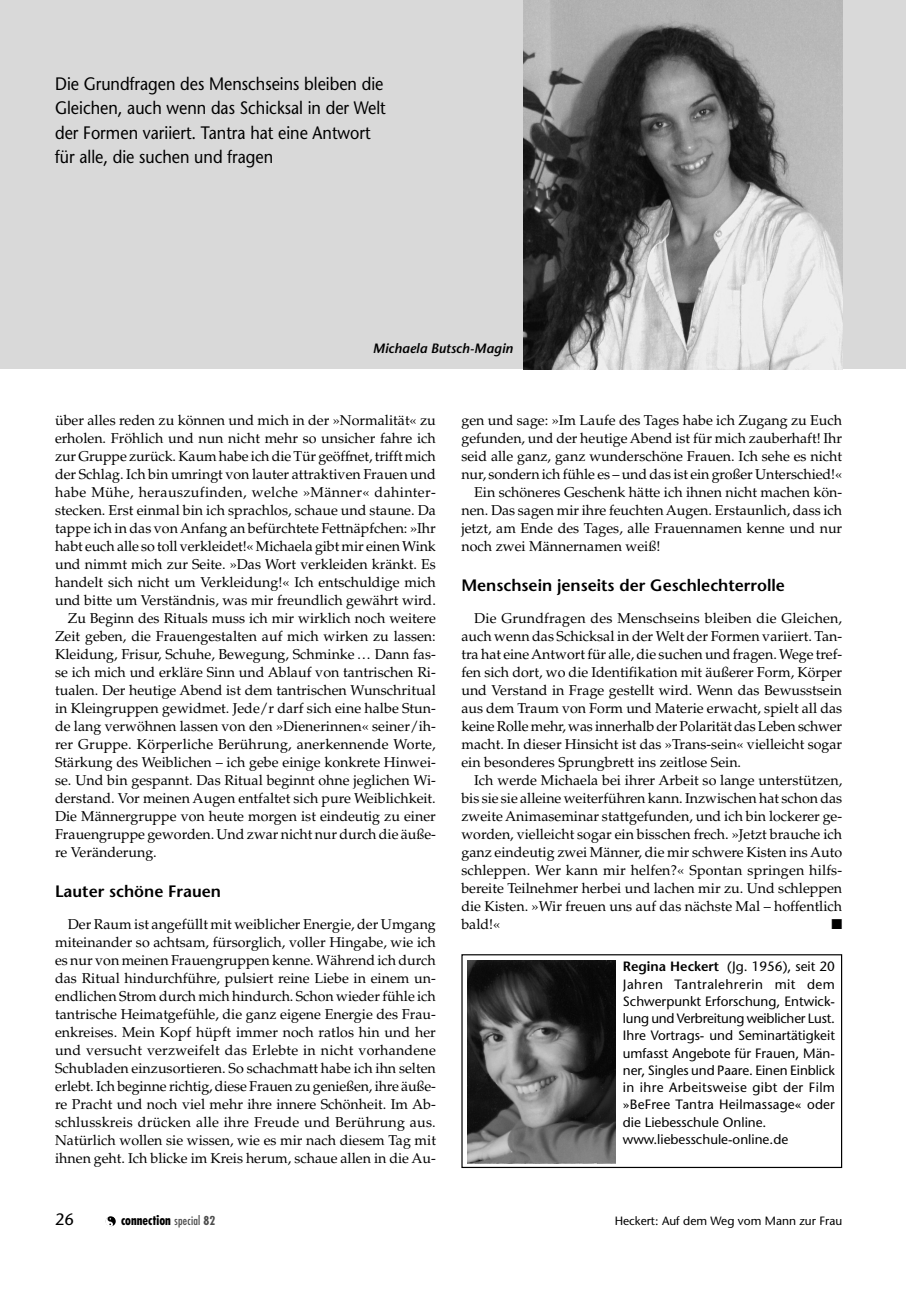
<style>
.page{position:relative;width:919px;height:1289px;background:#fff}
.page>*{position:absolute;margin:0;border:0;box-sizing:border-box;transform-origin:0 0}
.t1{font:18px/24px "Stone Sans";color:#000;scale:.9 1}
.t2{font:600 16.5px "Stone Sans";color:#000}
.t3{font:16.5px "Stone Sans";color:#000}
.t4{font:14.25px/18px "Palatino";color:#000;text-align:justify}
.t5{font:14.25px "Palatino";letter-spacing:.025em;color:#000}
.t6{font:14.25px "Zapf Dingbats";color:#000}
.t7{font:13.5px/17.2px "Stone Sans";color:#000}
.t8{font:italic 600 13.5px "Stone Sans";color:#000}
.t9{font:700 condensed 13.5px "Futura";color:#000}
.t10{font:12px "Stone Sans";color:#000}
.s1{font-weight:600}
.s2{font-weight:400;font-size:12px;color:#4d4d4d}
.s3{font-size:12px;color:#4d4d4d}
</style>
<div class="page">
<div style="left:0;top:1px;width:905px;height:368px;background:#d9d9d9"></div>
<svg style="left:106px;top:1216px;width:10px;height:10px"></svg>
<div style="left:461px;top:954px;width:381px;height:213px;border:1px solid #000"></div>
<img style="left:467px;top:960px;width:148px;height:203px">
<img style="left:523px;top:1px;width:319px;height:369px">
<p class="t1" style="left:55px;top:74px;width:369px">Die Grundfragen des Menschseins bleiben die Gleichen, auch wenn das Schicksal in der Welt der Formen variiert. Tantra hat eine Antwort für alle, die suchen und fragen</p>
<p class="t8" style="left:372px;top:343px;width:142px">Michaela Butsch-Magin</p>
<p class="t4" style="left:55px;top:412px;width:382px">über alles reden zu können und mich in der »Normalität« zu</p>
<p class="t4" style="left:55px;top:430px;width:382px">erholen. Fröhlich und nun nicht mehr so unsicher fahre ich</p>
<p class="t4" style="left:55px;top:448px;width:382px">zur Gruppe zurück. Kaum habe ich die Tür geöffnet, trifft mich</p>
<p class="t4" style="left:55px;top:466px;width:382px">der Schlag. Ich bin umringt von lauter attraktiven Frauen und</p>
<p class="t5" style="left:55px;top:486px;width:382px">habe Mühe, herauszufinden, welche »Männer« dahinter-</p>
<p class="t4" style="left:55px;top:502px;width:382px">stecken. Erst einmal bin ich sprachlos, schaue und staune. Da</p>
<p class="t4" style="left:55px;top:520px;width:382px">tappe ich in das von Anfang an befürchtete Fettnäpfchen: »Ihr</p>
<p class="t4" style="left:55px;top:538px;width:382px">habt euch alle so toll verkleidet!« Michaela gibt mir einen Wink</p>
<p class="t4" style="left:55px;top:556px;width:382px">und nimmt mich zur Seite. »Das Wort verkleiden kränkt. Es</p>
<p class="t4" style="left:55px;top:574px;width:382px">handelt sich nicht um Verkleidung!« Ich entschuldige mich</p>
<p class="t4" style="left:55px;top:592px;width:382px">und bitte um Verständnis, was mir freundlich gewährt wird.</p>
<p class="t4" style="left:68px;top:610px;width:369px">Zu Beginn des Rituals muss ich mir wirklich noch weitere</p>
<p class="t4" style="left:55px;top:628px;width:382px">Zeit geben, die Frauengestalten auf mich wirken zu lassen:</p>
<p class="t4" style="left:55px;top:646px;width:382px">Kleidung, Frisur, Schuhe, Bewegung, Schminke … Dann fas-</p>
<p class="t4" style="left:55px;top:664px;width:382px">se ich mich und erkläre Sinn und Ablauf von tantrischen Ri-</p>
<p class="t4" style="left:55px;top:682px;width:382px">tualen. Der heutige Abend ist dem tantrischen Wunschritual</p>
<p class="t4" style="left:55px;top:700px;width:382px">in Kleingruppen gewidmet. Jede/r darf sich eine halbe Stun-</p>
<p class="t4" style="left:55px;top:718px;width:382px">de lang verwöhnen lassen von den »Dienerinnen« seiner/ih-</p>
<p class="t4" style="left:55px;top:736px;width:382px">rer Gruppe. Körperliche Berührung, anerkennende Worte,</p>
<p class="t4" style="left:55px;top:754px;width:382px">Stärkung des Weiblichen – ich gebe einige konkrete Hinwei-</p>
<p class="t4" style="left:55px;top:772px;width:382px">se. Und bin gespannt. Das Ritual beginnt ohne jeglichen Wi-</p>
<p class="t4" style="left:55px;top:790px;width:382px">derstand. Vor meinen Augen entfaltet sich pure Weiblichkeit.</p>
<p class="t4" style="left:55px;top:808px;width:382px">Die Männergruppe von heute morgen ist eindeutig zu einer</p>
<p class="t4" style="left:55px;top:826px;width:382px">Frauengruppe geworden. Und zwar nicht nur durch die äuße-</p>
<p class="t4" style="left:55px;top:844px;width:103px">re Veränderung.</p>
<p class="t2" style="left:55px;top:885px;width:167px">Lauter schöne Frauen</p>
<p class="t4" style="left:55px;top:916px;width:382px;text-indent:13px">Der Raum ist angefüllt mit weiblicher Energie, der Umgang miteinander so achtsam, fürsorglich, voller Hingabe, wie ich es nur von meinen Frauengruppen kenne. Während ich durch das Ritual hindurchführe, pulsiert reine Liebe in einem un&shy;endlichen Strom durch mich hindurch. Schon wieder fühle ich tantrische Heimatgefühle, die ganz eigene Energie des Frau&shy;enkreises. Mein Kopf hüpft immer noch ratlos hin und her und versucht verzweifelt das Erlebte in nicht vorhandene Schubladen einzusortieren. So schachmatt habe ich ihn selten erlebt. Ich beginne richtig, diese Frauen zu genießen, ihre äuße&shy;re Pracht und noch viel mehr ihre innere Schönheit. Im Ab&shy;schlusskreis drücken alle ihre Freude und Berührung aus.<br>Natürlich wollen sie wissen, wie es mir nach diesem Tag mit ihnen geht. Ich blicke im Kreis herum, schaue allen in die Au-</p>
<p class="t4" style="left:461px;top:412px;width:382px">gen und sage: »Im Laufe des Tages habe ich Zugang zu Euch</p>
<p class="t4" style="left:461px;top:430px;width:382px">gefunden, und der heutige Abend ist für mich zauberhaft! Ihr</p>
<p class="t4" style="left:461px;top:448px;width:382px">seid alle ganz, ganz wunderschöne Frauen. Ich sehe es nicht</p>
<p class="t4" style="left:461px;top:466px;width:382px">nur, sondern ich fühle es – und das ist ein großer Unterschied!«</p>
<p class="t4" style="left:474px;top:484px;width:369px">Ein schöneres Geschenk hätte ich ihnen nicht machen kön-</p>
<p class="t4" style="left:461px;top:502px;width:382px">nen. Das sagen mir ihre feuchten Augen. Erstaunlich, dass ich</p>
<p class="t4" style="left:461px;top:520px;width:382px">jetzt, am Ende des Tages, alle Frauennamen kenne und nur</p>
<p class="t4" style="left:461px;top:538px;width:200px">noch zwei Männernamen weiß!</p>
<p class="t2" style="left:461px;top:579px;width:325px">Menschsein jenseits der Geschlechterrolle</p>
<p class="t4" style="left:461px;top:610px;width:382px;text-indent:13px">Die Grundfragen des Menschseins bleiben die Gleichen, auch wenn das Schicksal in der Welt der Formen variiert. Tan&shy;tra hat eine Antwort für alle, die suchen und fragen. Wege tref&shy;fen sich dort, wo die Identifikation mit äußerer Form, Körper und Verstand in Frage gestellt wird. Wenn das Bewusstsein aus dem Traum von Form und Materie erwacht, spielt all das keine Rolle mehr, was innerhalb der Polarität das Leben schwer macht. In dieser Hinsicht ist das »Trans-sein« vielleicht sogar ein besonderes Sprungbrett ins zeitlose Sein.</p>
<p class="t4" style="left:461px;top:772px;width:382px;text-indent:13px">Ich werde Michaela bei ihrer Arbeit so lange unterstützen, bis sie sie alleine weiterführen kann. Inzwischen hat schon das zweite Animaseminar stattgefunden, und ich bin lockerer ge&shy;worden, vielleicht sogar ein bisschen frech. »Jetzt brauche ich ganz eindeutig zwei Männer, die mir schwere Kisten ins Auto schleppen. Wer kann mir helfen?« Spontan springen hilfs&shy;bereite Teilnehmer herbei und lachen mir zu. Und schleppen die Kisten. »Wir freuen uns auf das nächste Mal – hoffentlich bald!«</p>
<p class="t6" style="left:831px;top:917px;width:12px">■</p>
<p class="t7" style="left:622px;top:959px;width:214px"><span class="s1">Regina Heckert</span> (Jg. 1956), seit 20<br>Jahren Tantralehrerin mit dem Schwerpunkt Erforschung, Entwick&shy;lung und Verbreitung weiblicher Lust.<br>Ihre Vortrags- und Seminartätigkeit umfasst Angebote für Frauen, Män&shy;ner, Singles und Paare. Einen Einblick in ihre Arbeitsweise gibt der Film »BeFree Tantra Heilmassage« oder die Liebesschule Online. www.liebesschule-online.de</p>
<p class="t3" style="left:55px;top:1212px;width:20px">26</p>
<p class="t9" style="left:121px;top:1214px;width:96px">connection <span class="s2">special</span> <span class="s3">82</span></p>
<p class="t10" style="left:614px;top:1216px;width:229px">Heckert: Auf dem Weg vom Mann zur Frau</p>
</div>
